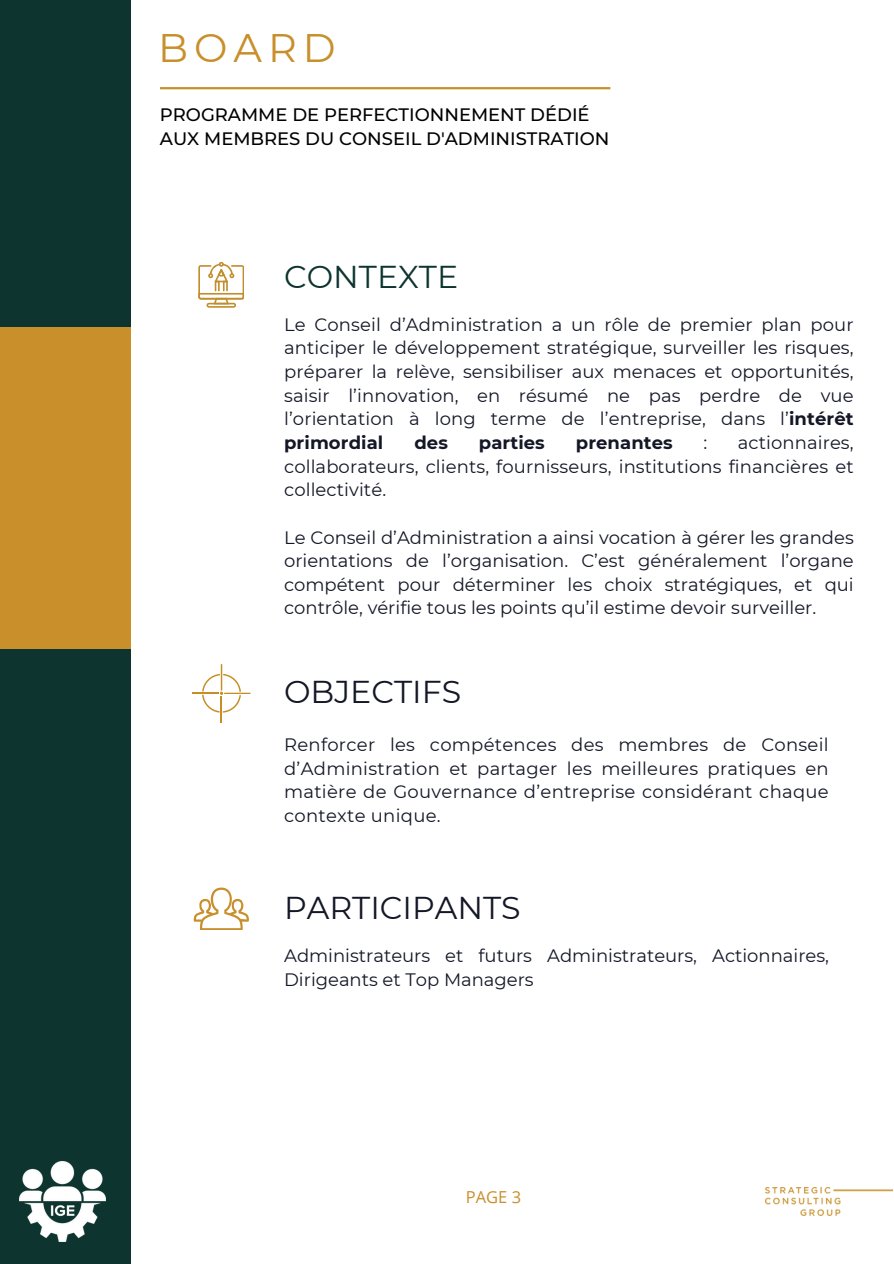
<style>
.page{position:relative;width:894px;height:1264px;background:#fff}
.page>*{position:absolute;margin:0;border:0;box-sizing:border-box;transform-origin:0 0}
.t1{font:39.75px "Montserrat";letter-spacing:.15em;color:#c88f2b}
.t2{font:31.5px "Montserrat";color:#131726}
.t3{font:31.5px "Montserrat";color:#0e342f}
.t4{font:18px/23.7px "Montserrat";letter-spacing:.005em;color:#131726;text-align:justify}
.t5{font:500 18px/23.7px "Montserrat";color:#000}
.t6{font:700 18px "Montserrat";letter-spacing:.005em;color:#131726}
.t7{font:16.5px "Open Sans";color:#c88f2b}
.s1{font-weight:700}
</style>
<div class="page">
<div style="left:0;top:0;width:130px;height:1263px;background:#0e342f"></div>
<div style="left:0;top:327px;width:130px;height:321px;background:#c88f2b"></div>
<img style="left:765px;top:1187px;width:127px;height:28px">
<svg style="left:194px;top:887px;width:55px;height:43px"></svg>
<hr style="left:224px;top:692px;width:26px;height:2px;background:#c78e24">
<hr style="left:220px;top:696px;width:2px;height:26px;background:#c78e24">
<svg style="left:192px;top:664px;width:49px;height:48px"></svg>
<svg style="left:198px;top:262px;width:46px;height:46px"></svg>
<img style="left:20px;top:1161px;width:85px;height:80px">
<hr style="left:160px;top:87px;width:450px;height:2px;background:#c88f2b">
<h4 class="t1" style="left:158px;top:23px;width:179px">BOARD</h4>
<p class="t5" style="left:160px;top:103px;width:451px">PROGRAMME DE PERFECTIONNEMENT DÉDIÉ<br>AUX MEMBRES DU CONSEIL D'ADMINISTRATION</p>
<p class="t3" style="left:284px;top:257px;width:175px">CONTEXTE</p>
<p class="t4" style="left:284px;top:312px;width:571px">Le Conseil d’Administration a un rôle de premier plan pour anticiper le développement stratégique, surveiller les risques, préparer la relève, sensibiliser aux menaces et opportunités, saisir l’innovation, en résumé ne pas perdre de vue l’orientation à long terme de l’entreprise, dans l’<span class="s1">intérêt primordial</span></p>
<p class="t6" style="left:414px;top:431px;width:35px">des</p>
<p class="t6" style="left:478px;top:431px;width:67px">parties</p>
<p class="t6" style="left:575px;top:431px;width:98px">prenantes</p>
<p class="t4" style="left:703px;top:430px;width:5px">:</p>
<p class="t4" style="left:284px;top:430px;width:571px;text-indent:453px">actionnaires, collaborateurs, clients, fournisseurs, institutions financières et collectivité.</p>
<h2 class="t4" style="left:284px;top:525px;width:571px">Le Conseil d’Administration a ainsi vocation à gérer les grandes orientations de l’organisation. C’est généralement l’organe compétent pour déterminer les choix stratégiques, et qui contrôle, vérifie tous les points qu’il estime devoir surveiller.</h2>
<h2 class="t2" style="left:284px;top:672px;width:178px">OBJECTIFS</h2>
<h3 class="t4" style="left:284px;top:732px;width:546px">Renforcer les compétences des membres de Conseil d’Administration et partager les meilleures pratiques en matière de Gouvernance d’entreprise considérant chaque contexte unique.</h3>
<p class="t2" style="left:284px;top:888px;width:238px">PARTICIPANTS</p>
<p class="t4" style="left:284px;top:943px;width:546px">Administrateurs et futurs Administrateurs, Actionnaires,<br>Dirigeants et Top Managers</p>
<p class="t7" style="left:465px;top:1184px;width:57px">PAGE 3</p>
</div>
